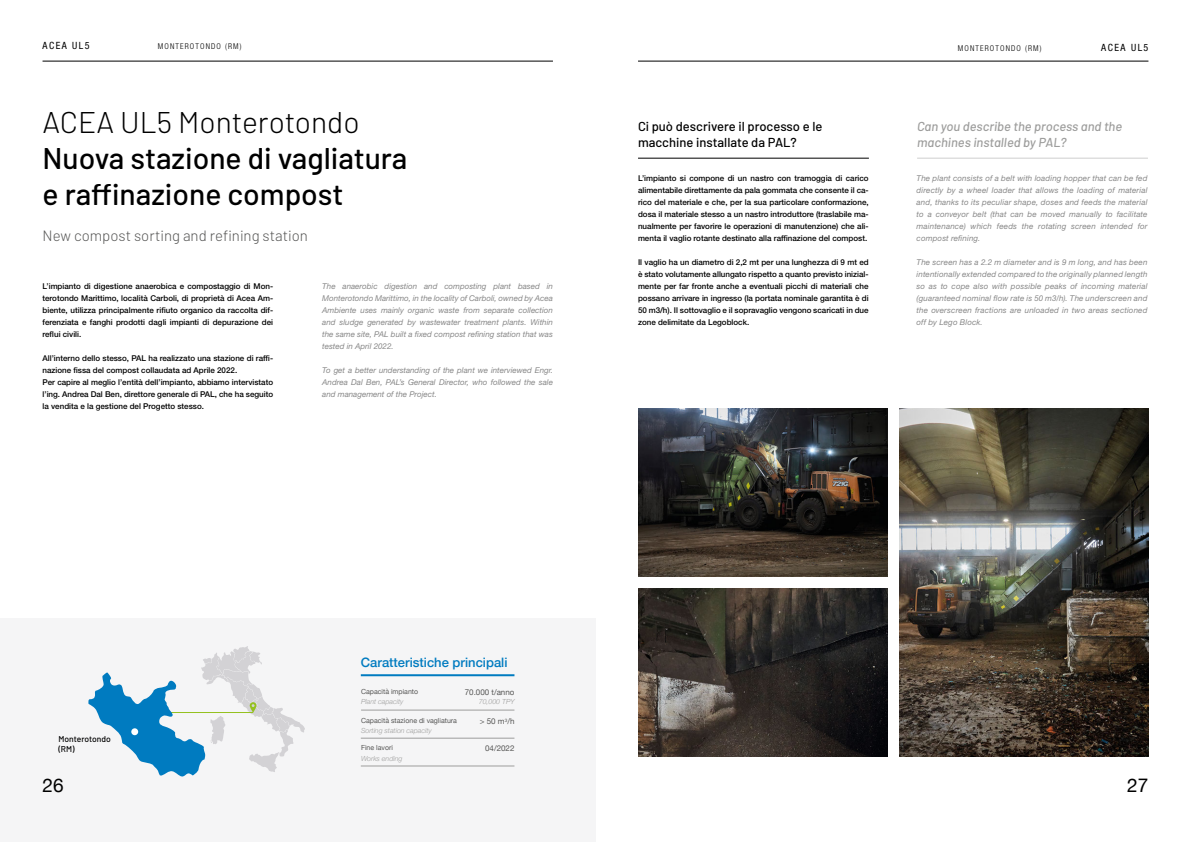
<style>
.page{position:relative;width:1191px;height:842px;background:#fff}
.page>*{position:absolute;margin:0;border:0;box-sizing:border-box;transform-origin:0 0}
.t1{font:500 30px/36px "Barlow";color:#000}
.t2{font:300 30px "Barlow";color:#000}
.t3{font:19px "Helvetica Neue";color:#000}
.t4{font:300 15px "Barlow";color:#575756}
.t5{font:italic 500 13px/15.6px "Barlow";color:#9d9d9c}
.t6{font:500 13px/15.6px "Barlow";color:#000}
.t7{font:500 13px "Helvetica Neue";color:#007bc0}
.t8{font:condensed 10px "Helvetica Neue LT Std";letter-spacing:.15em;color:#000}
.t9{font:500 8.5px/10.2px "Barlow";color:#000}
.t10{font:500 8px/12px "Helvetica Neue LT Std";color:#000;text-align:justify}
.t11{font:italic 8px/12px "Helvetica Neue LT Std";color:#878787;text-align:justify}
.t12{font:300 condensed 8px "Helvetica Neue LT Std";letter-spacing:.14em;color:#000}
.t13{font:8px "Helvetica Neue";color:#575756}
.t14{font:italic 300 7px "Helvetica Neue";color:#9d9d9c}
.t15{font:7px "Helvetica Neue";color:#575756}
</style>
<div class="page">
<div style="left:0;top:618px;width:595px;height:224px;background:#f5f5f6"></div>
<svg style="left:88px;top:646px;width:217px;height:131px"></svg>
<div style="left:131px;top:728px;width:7px;height:7px;background:#fff;border-radius:50%"></div>
<hr style="left:43px;top:61px;width:510px;height:1px;background:#000">
<hr style="left:638px;top:61px;width:510px;height:1px;background:#000">
<hr style="left:638px;top:158px;width:231px;height:1px;background:#000">
<hr style="left:917px;top:158px;width:231px;height:1px;background:#9d9d9c">
<img style="left:638px;top:589px;width:249px;height:168px">
<img style="left:899px;top:409px;width:249px;height:348px">
<img style="left:638px;top:409px;width:249px;height:168px">
<hr style="left:361px;top:710px;width:153px;height:1px;background:#9d9d9c">
<hr style="left:361px;top:738px;width:153px;height:1px;background:#9d9d9c">
<hr style="left:361px;top:766px;width:153px;height:1px;background:#9d9d9c">
<hr style="left:361px;top:674px;width:153px;height:2px;background:#007bc0">
<p class="t8" style="left:43px;top:40px;width:49px">ACEA UL5</p>
<p class="t12" style="left:158px;top:41px;width:85px">MONTEROTONDO (RM)</p>
<h1 class="t2" style="left:43px;top:103px;width:318px">ACEA UL5 Monterotondo</h1>
<h1 class="t1" style="left:43px;top:139px;width:366px">Nuova stazione di vagliatura e raffinazione compost</h1>
<h3 class="t4" style="left:43px;top:226px;width:267px">New compost sorting and refining station</h3>
<p class="t10" style="left:43px;top:280px;width:232px">L’impianto di digestione anaerobica e compostaggio di Mon&shy;terotondo Marittimo, località Carboli, di proprietà di Acea Am&shy;biente, utilizza principalmente rifiuto organico da raccolta dif&shy;ferenziata e fanghi prodotti dagli impianti di depurazione dei reflui civili.</p>
<p class="t10" style="left:43px;top:352px;width:232px;text-align:left">All’interno dello stesso, PAL ha realizzato una stazione di raffi&shy;nazione fissa del compost collaudata ad Aprile 2022.<br>Per capire al meglio l’entità dell’impianto, abbiamo intervistato l’ing. Andrea Dal Ben, direttore generale di PAL, che ha seguito la vendita e la gestione del Progetto stesso.</p>
<p class="t11" style="left:322px;top:280px;width:232px">The anaerobic digestion and composting plant based in Monterotondo Marittimo, in the locality of Carboli, owned by Acea Ambiente uses mainly organic waste from separate collection and sludge generated by wastewater treatment plants. Within the same site, PAL built a fixed compost refining station that was tested in April 2022.</p>
<p class="t11" style="left:322px;top:364px;width:232px">To get a better understanding of the plant we interviewed Engr.<br>Andrea Dal Ben, PAL’s General Director, who followed the sale and management of the Project.</p>
<p class="t12" style="left:958px;top:44px;width:85px">MONTEROTONDO (RM)</p>
<p class="t8" style="left:1101px;top:42px;width:49px">ACEA UL5</p>
<h3 class="t6" style="left:638px;top:118px;width:186px">Ci può descrivere il processo e le macchine installate da PAL?</h3>
<h3 class="t5" style="left:917px;top:118px;width:207px">Can you describe the process and the machines installed by PAL?</h3>
<p class="t10" style="left:638px;top:172px;width:232px">L’impianto si compone di un nastro con tramoggia di carico alimentabile direttamente da pala gommata che consente il ca&shy;rico del materiale e che, per la sua particolare conformazione, dosa il materiale stesso a un nastro introduttore (traslabile ma&shy;nualmente per favorire le operazioni di manutenzione) che ali&shy;menta il vaglio rotante destinato alla raffinazione del compost.</p>
<p class="t10" style="left:638px;top:256px;width:232px">Il vaglio ha un diametro di 2,2 mt per una lunghezza di 9 mt ed è stato volutamente allungato rispetto a quanto previsto inizial&shy;mente per far fronte anche a eventuali picchi di materiali che possano arrivare in ingresso (la portata nominale garantita è di 50 m3/h). Il sottovaglio e il sopravaglio vengono scaricati in due zone delimitate da Legoblock.</p>
<p class="t11" style="left:916px;top:172px;width:232px">The plant consists of a belt with loading hopper that can be fed directly by a wheel loader that allows the loading of material and, thanks to its peculiar shape, doses and feeds the material to a conveyor belt (that can be moved manually to facilitate maintenance) which feeds the rotating screen intended for compost refining.</p>
<p class="t11" style="left:916px;top:256px;width:232px">The screen has a 2.2 m diameter and is 9 m long, and has been intentionally extended compared to the originally planned length so as to cope also with possible peaks of incoming material (guaranteed nominal flow rate is 50 m3/h). The underscreen and the overscreen fractions are unloaded in two areas sectioned off by Lego Block.</p>
<h3 class="t7" style="left:361px;top:652px;width:148px">Caratteristiche principali</h3>
<p class="t14" style="left:479px;top:696px;width:37px">70,000 TPY</p>
<p class="t15" style="left:361px;top:687px;width:59px">Capacità impianto</p>
<p class="t13" style="left:465px;top:687px;width:51px">70.000 t/anno</p>
<p class="t14" style="left:361px;top:696px;width:44px">Plant capacity</p>
<p class="t13" style="left:480px;top:715px;width:36px">&gt; 50 m<sup>3</sup>/h</p>
<p class="t15" style="left:361px;top:716px;width:97px">Capacità stazione di vagliatura</p>
<p class="t14" style="left:361px;top:725px;width:72px">Sorting station capacity</p>
<p class="t15" style="left:361px;top:742px;width:33px">Fine lavori</p>
<p class="t13" style="left:485px;top:742px;width:31px">04/2022</p>
<p class="t14" style="left:361px;top:753px;width:43px">Works ending</p>
<p class="t9" style="left:58px;top:733px;width:54px">Monterotondo (RM)</p>
<h2 class="t3" style="left:43px;top:772px;width:23px">26</h2>
<h2 class="t3" style="left:1127px;top:772px;width:23px">27</h2>
</div>
